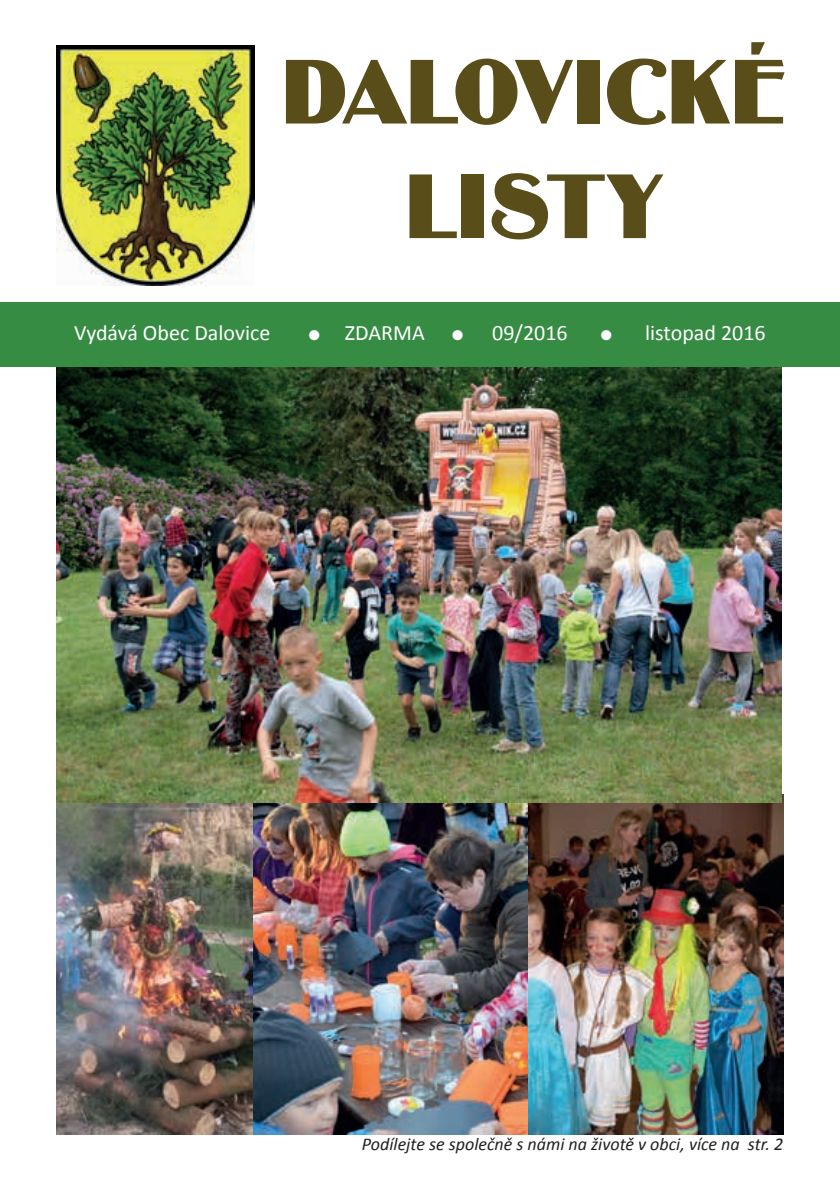
<style>
.page{position:relative;width:840px;height:1191px;background:#fff}
.page>*{position:absolute;margin:0;border:0;box-sizing:border-box;transform-origin:0 0}
.t1{font:95.4px/114.6px "Binner D";color:#594e19;text-align:center}
.t2{font:22px "Calibri";color:#fff}
.t3{font:italic 18px "Calibri";color:#231f20}
.t4{font:14px "Dixieland Normal";color:#fff}
.s1{font-family:"Dixieland Normal";font-size:14px}
</style>
<div class="page">
<img style="left:253px;top:802px;width:274px;height:332px">
<img style="left:57px;top:802px;width:196px;height:332px">
<img style="left:527px;top:794px;width:255px;height:340px">
<img style="left:57px;top:367px;width:724px;height:435px">
<img style="left:56px;top:45px;width:199px;height:241px">
<div style="left:0;top:302px;width:839px;height:65px;background:#368c43"></div>
<h1 class="t1" style="left:281px;top:36px;width:505px">DALOVICKÉ<br>LISTY</h1>
<p class="t2" style="left:74px;top:319px;width:197px">Vydává Obec Dalovice</p>
<p class="t2" style="left:309px;top:319px;width:156px"><span class="s1">l</span> ZDARMA <span class="s1">l</span></p>
<p class="t2" style="left:492px;top:319px;width:77px">09/2016</p>
<p class="t4" style="left:600px;top:328px;width:13px">l</p>
<p class="t2" style="left:644px;top:319px;width:122px">listopad 2016</p>
<p class="t3" style="left:362px;top:1131px;width:422px">Podílejte se společně s námi na životě v obci, více na str. 2</p>
</div>
